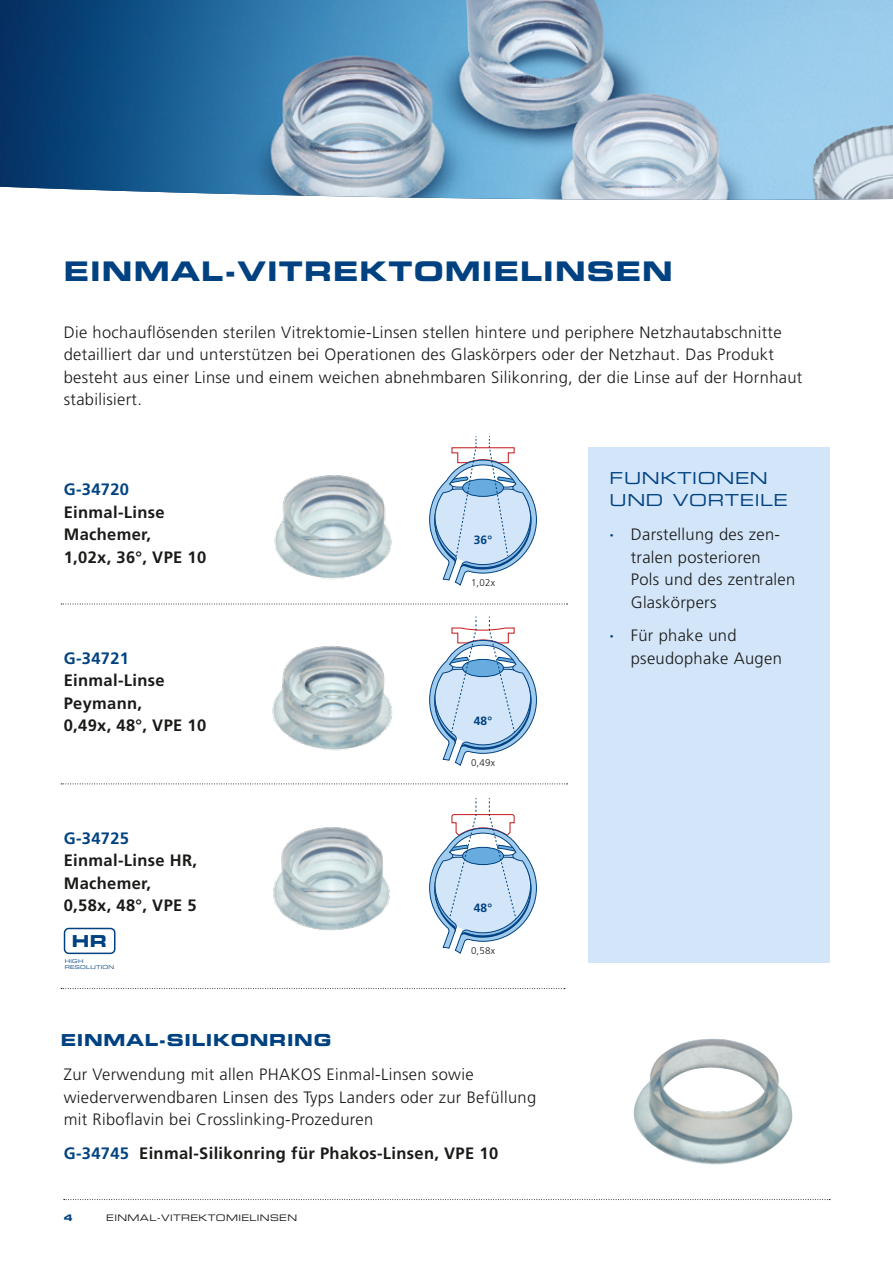
<style>
.page{position:relative;width:893px;height:1263px;background:#fff}
.page>*{position:absolute;margin:0;border:0;box-sizing:border-box;transform-origin:0 0}
.t1{font:27px "Eurostile LT Std Bold Ex 2";letter-spacing:.04em;color:#004281}
.t2{font:300 16.5px/22.5px "Frutiger LT Std";letter-spacing:.02em;color:#1a1a18}
.t3{font:700 16.5px/22.5px "Frutiger LT Std";letter-spacing:.02em;color:#1a1a18}
.t4{font:16.5px/22.5px "Eurostile LT Std Ex 2";letter-spacing:.04em;color:#004281}
.t5{font:700 16.5px "Frutiger LT Std";letter-spacing:.02em;color:#004281}
.t6{font:16.5px "Eurostile LT Std Bold Ex 2";letter-spacing:.04em;color:#004281}
.t7{font:700 12px "Frutiger LT Std";color:#004281}
.t8{font:300 9.75px "Frutiger LT Std";letter-spacing:.02em;color:#1a1a18}
.t9{font:9px "Eurostile LT Std Ex 2";letter-spacing:.04em;color:#1a1a18}
.t10{font:9px "Eurostile LT Std Bold Ex 2";color:#004281}
.t11{font:5.25px/6px "Eurostile LT Std Ex 2";letter-spacing:.04em;color:#004281}
.s1{color:#004281}
.s2{font-weight:700;color:#004281}
</style>
<div class="page">
<div style="left:588px;top:447px;width:242px;height:516px;background:#d3e5f8"></div>
<img style="left:0;top:0;width:893px;height:200px">
<svg style="left:64px;top:1199px;width:766px;height:1px"></svg>
<svg style="left:61px;top:988px;width:504px;height:1px"></svg>
<svg style="left:61px;top:604px;width:507px;height:1px"></svg>
<svg style="left:61px;top:783px;width:507px;height:1px"></svg>
<img style="left:273px;top:827px;width:117px;height:104px">
<img style="left:272px;top:646px;width:121px;height:105px">
<img style="left:274px;top:475px;width:118px;height:104px">
<svg style="left:429px;top:798px;width:108px;height:156px"></svg>
<svg style="left:429px;top:436px;width:108px;height:149px"></svg>
<svg style="left:429px;top:616px;width:108px;height:150px"></svg>
<div style="left:64px;top:928px;width:51px;height:26px;border:2px solid #004281;border-radius:4px"></div>
<img style="left:633px;top:1038px;width:160px;height:127px">
<h1 class="t1" style="left:64px;top:253px;width:611px">EINMAL-VITREKTOMIELINSEN</h1>
<p class="t2" style="left:64px;top:321px;width:740px">Die hochauflösenden sterilen Vitrektomie-Linsen stellen hintere und periphere Netzhautabschnitte detailliert dar und unterstützen bei Operationen des Glaskörpers oder der Netzhaut. Das Produkt besteht aus einer Linse und einem weichen abnehmbaren Silikonring, der die Linse auf der Hornhaut stabilisiert.</p>
<p class="t5" style="left:64px;top:480px;width:67px">G-34720</p>
<p class="t3" style="left:64px;top:501px;width:144px">Einmal-Linse<br>Machemer,<br>1,02x, 36°, VPE 10</p>
<p class="t5" style="left:64px;top:648px;width:67px">G-34721</p>
<p class="t3" style="left:64px;top:669px;width:144px">Einmal-Linse<br>Peymann,<br>0,49x, 48°, VPE 10</p>
<p class="t5" style="left:64px;top:828px;width:67px">G-34725</p>
<p class="t3" style="left:64px;top:849px;width:135px">Einmal-Linse HR,<br>Machemer,<br>0,58x, 48°, VPE 5</p>
<p class="t6" style="left:72px;top:929px;width:36px">HR</p>
<p class="t11" style="left:65px;top:958px;width:51px">HIGH<br>RESOLUTION</p>
<p class="t7" style="left:474px;top:533px;width:20px">36°</p>
<p class="t8" style="left:471px;top:577px;width:26px">1,02x</p>
<p class="t7" style="left:474px;top:713px;width:20px">48°</p>
<p class="t8" style="left:471px;top:757px;width:26px">0,49x</p>
<p class="t7" style="left:474px;top:901px;width:20px">48°</p>
<p class="t8" style="left:471px;top:945px;width:26px">0,58x</p>
<p class="t6" style="left:61px;top:1029px;width:272px">EINMAL-SILIKONRING</p>
<p class="t2" style="left:64px;top:1063px;width:474px">Zur Verwendung mit allen PHAKOS Einmal-Linsen sowie wiederverwendbaren Linsen des Typs Landers oder zur Befüllung mit Riboflavin bei Crosslinking-Prozeduren</p>
<p class="t3" style="left:64px;top:1142px;width:436px"><span class="s1">G-34745</span> Einmal-Silikonring für Phakos-Linsen, VPE 10</p>
<p class="t10" style="left:64px;top:1211px;width:10px">4</p>
<p class="t9" style="left:106px;top:1211px;width:192px">EINMAL-VITREKTOMIELINSEN</p>
<p class="t4" style="left:609px;top:466px;width:180px">FUNKTIONEN<br>UND VORTEILE</p>
<p class="t2" style="left:631px;top:523px;width:166px;text-indent:-21px"><span class="s2">·</span> Darstellung des zen&shy;tralen posterioren<br>Pols und des zentralen<br>Glaskörpers</p>
<p class="t2" style="left:631px;top:625px;width:153px;text-indent:-21px"><span class="s2">·</span> Für phake und pseudophake Augen</p>
</div>
